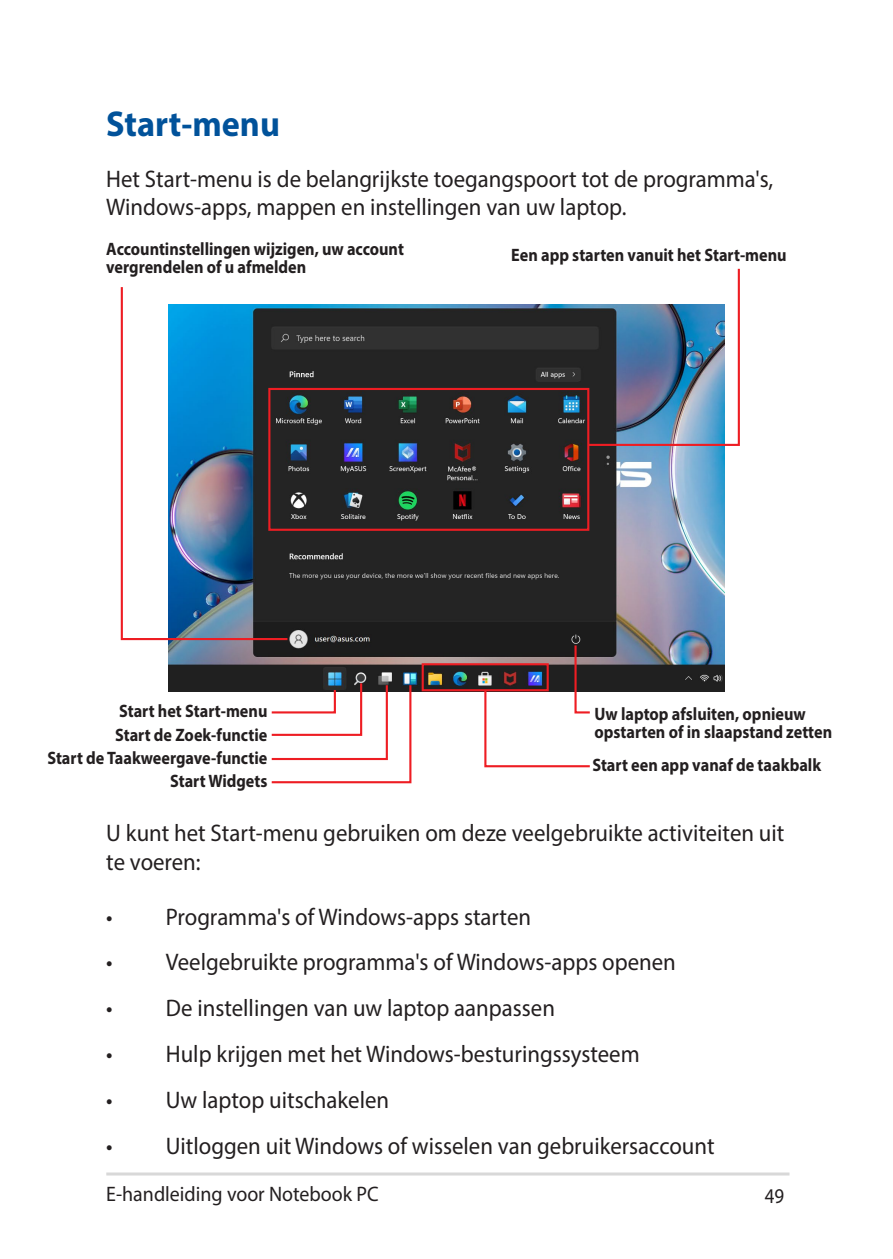
<style>
.page{position:relative;width:893px;height:1259px;background:#fff}
.page>*{position:absolute;margin:0;border:0;box-sizing:border-box;transform-origin:0 0}
.t1{font:700 36px "Myriad Pro";color:#01529a;scale:.95 1}
.t2{font:24px/28.8px "Myriad Pro";color:#231f20;scale:.95 1}
.t3{font:21px "Myriad Pro";color:#231f20;scale:.95 1}
.t4{font:21px "Myriad Pro";color:#231f20;scale:.9 1}
.t5{font:700 18px/18px "Myriad Pro";color:#231f20;scale:.9 1}
</style>
<div class="page">
<hr style="left:106px;top:1172px;width:683px;height:3px;background:#d8d8d8">
<img style="left:168px;top:304px;width:557px;height:387px">
<img style="left:586px;top:268px;width:154px;height:179px">
<div style="left:268px;top:388px;width:321px;height:143px;border:2px solid #ee1d23"></div>
<div style="left:422px;top:663px;width:127px;height:28px;border:2px solid #ee1d23"></div>
<svg style="left:270px;top:681px;width:142px;height:103px"></svg>
<svg style="left:120px;top:287px;width:170px;height:354px"></svg>
<svg style="left:483px;top:643px;width:109px;height:125px"></svg>
<h1 class="t1" style="left:106px;top:101px;width:184px">Start-menu</h1>
<p class="t2" style="left:106px;top:164px;width:704px">Het Start-menu is de belangrijkste toegangspoort tot de programma's,<br>Windows-apps, mappen en instellingen van uw laptop.</p>
<p class="t5" style="left:106px;top:239px;width:332px">Accountinstellingen wijzigen, uw account vergrendelen of u afmelden</p>
<p class="t5" style="left:511px;top:245px;width:308px">Een app starten vanuit het Start-menu</p>
<p class="t5" style="left:119px;top:702px;width:166px">Start het Start-menu</p>
<p class="t5" style="left:47px;top:748px;width:246px">Start de Taakweergave-functie</p>
<p class="t5" style="left:115px;top:725px;width:171px">Start de Zoek-functie</p>
<p class="t5" style="left:170px;top:771px;width:110px">Start Widgets</p>
<p class="t5" style="left:594px;top:704px;width:266px">Uw laptop afsluiten, opnieuw opstarten of in slaapstand zetten</p>
<p class="t5" style="left:592px;top:755px;width:256px">Start een app vanaf de taakbalk</p>
<p class="t2" style="left:106px;top:818px;width:715px">U kunt het Start-menu gebruiken om deze veelgebruikte activiteiten uit te voeren:</p>
<p class="t2" style="left:106px;top:901px;width:449px">• Programma's of Windows-apps starten</p>
<p class="t2" style="left:106px;top:947px;width:601px">• Veelgebruikte programma's of Windows-apps openen</p>
<p class="t2" style="left:106px;top:993px;width:474px">• De instellingen van uw laptop aanpassen</p>
<p class="t2" style="left:106px;top:1039px;width:563px">• Hulp krijgen met het Windows-besturingssysteem</p>
<p class="t2" style="left:106px;top:1085px;width:299px">• Uw laptop uitschakelen</p>
<p class="t2" style="left:106px;top:1131px;width:642px">• Uitloggen uit Windows of wisselen van gebruikersaccount</p>
<p class="t3" style="left:106px;top:1180px;width:288px">E-handleiding voor Notebook PC</p>
<p class="t4" style="left:765px;top:1182px;width:23px">49</p>
</div>
